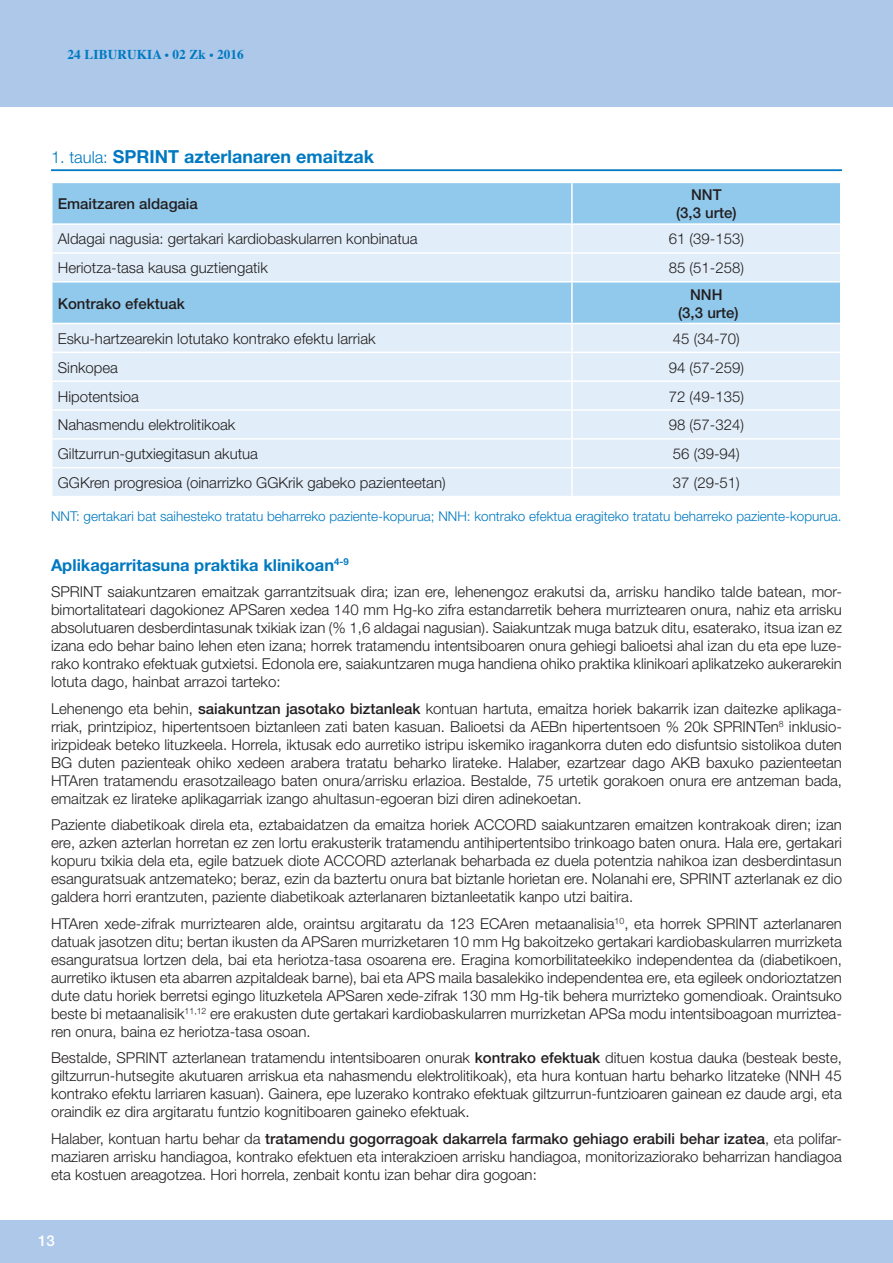
<style>
.page{position:relative;width:893px;height:1263px;background:#fff}
.page>*{position:absolute;margin:0;border:0;box-sizing:border-box;transform-origin:0 0}
.t1{font:700 18px "Helvetica Neue";color:#0079c1}
.t2{font:700 16.5px "Helvetica Neue";color:#0079c1}
.t3{font:300 15px/18px "Helvetica Neue";color:#231f20;text-align:justify}
.t4{font:500 15px/18px "Helvetica Neue";color:#231f20;text-align:center}
.t5{font:500 15px "Helvetica Neue";color:#fff}
.t6{font:300 13.5px "Helvetica Neue";color:#0079c1}
.t7{font:700 13.5px "Times";letter-spacing:.01em;color:#0079c1}
.s1{font-size:12px}
.s2{font-weight:300;font-size:16.5px}
.s3{font-weight:500}
</style>
<div class="page">
<div style="left:0;top:0;width:893px;height:106px;background:#adc8e9"></div>
<div style="left:0;top:1220px;width:893px;height:43px;background:#adc8e9"></div>
<hr style="left:51px;top:169px;width:791px;height:2px;background:#0079c1">
<div style="left:53px;top:183px;width:787px;height:40px;background:#91c9ed"></div>
<svg style="left:53px;top:225px;width:787px;height:271px;background:#d4e8f7"></svg>
<hr style="left:571px;top:183px;width:2px;height:40px;background:#fff">
<hr style="left:571px;top:225px;width:2px;height:27px;background:#fff">
<hr style="left:51px;top:252px;width:521px;height:2px;background:#fff">
<hr style="left:572px;top:252px;width:269px;height:2px;background:#fff">
<hr style="left:571px;top:254px;width:2px;height:27px;background:#fff">
<hr style="left:51px;top:281px;width:521px;height:2px;background:#fff">
<hr style="left:572px;top:281px;width:269px;height:2px;background:#fff">
<hr style="left:571px;top:283px;width:2px;height:40px;background:#fff">
<hr style="left:51px;top:323px;width:521px;height:1px;background:#fff">
<hr style="left:572px;top:323px;width:269px;height:1px;background:#fff">
<hr style="left:571px;top:324px;width:2px;height:28px;background:#fff">
<hr style="left:51px;top:352px;width:521px;height:1px;background:#fff">
<hr style="left:572px;top:352px;width:269px;height:1px;background:#fff">
<hr style="left:571px;top:353px;width:2px;height:27px;background:#fff">
<hr style="left:51px;top:380px;width:521px;height:2px;background:#fff">
<hr style="left:572px;top:380px;width:269px;height:2px;background:#fff">
<hr style="left:571px;top:382px;width:2px;height:27px;background:#fff">
<hr style="left:51px;top:409px;width:521px;height:2px;background:#fff">
<hr style="left:572px;top:409px;width:269px;height:2px;background:#fff">
<hr style="left:571px;top:411px;width:2px;height:27px;background:#fff">
<hr style="left:51px;top:438px;width:521px;height:2px;background:#fff">
<hr style="left:572px;top:438px;width:269px;height:2px;background:#fff">
<hr style="left:571px;top:440px;width:2px;height:27px;background:#fff">
<hr style="left:51px;top:467px;width:521px;height:1px;background:#fff">
<hr style="left:572px;top:467px;width:269px;height:1px;background:#fff">
<hr style="left:571px;top:468px;width:2px;height:28px;background:#fff">
<p class="t7" style="left:68px;top:42px;width:178px">24 LIBURUKIA <span class="s1">•</span> 02 Zk <span class="s1">•</span> 2016</p>
<p class="t1" style="left:51px;top:145px;width:325px"><span class="s2">1. taula:</span> SPRINT azterlanaren emaitzak</p>
<p class="t4" style="left:58px;top:195px;width:142px">Emaitzaren aldagaia</p>
<p class="t4" style="left:676px;top:186px;width:62px">NNT<br>(3,3 urte)</p>
<p class="t3" style="left:58px;top:230px;width:361px">Aldagai nagusia: gertakari kardiobaskularren konbinatua</p>
<p class="t3" style="left:669px;top:230px;width:77px">61 (39-153)</p>
<p class="t3" style="left:58px;top:259px;width:212px">Heriotza-tasa kausa guztiengatik</p>
<p class="t3" style="left:669px;top:259px;width:77px">85 (51-258)</p>
<p class="t4" style="left:58px;top:294px;width:128px">Kontrako efektuak</p>
<p class="t4" style="left:678px;top:285px;width:62px">NNH (3,3 urte)</p>
<p class="t3" style="left:58px;top:329px;width:319px">Esku-hartzearekin lotutako kontrako efektu larriak</p>
<p class="t3" style="left:673px;top:329px;width:68px">45 (34-70)</p>
<p class="t3" style="left:58px;top:358px;width:62px">Sinkopea</p>
<p class="t3" style="left:669px;top:358px;width:77px">94 (57-259)</p>
<p class="t3" style="left:58px;top:387px;width:83px">Hipotentsioa</p>
<p class="t3" style="left:669px;top:387px;width:77px">72 (49-135)</p>
<p class="t3" style="left:58px;top:416px;width:179px">Nahasmendu elektrolitikoak</p>
<p class="t3" style="left:669px;top:416px;width:77px">98 (57-324)</p>
<p class="t3" style="left:58px;top:445px;width:202px">Giltzurrun-gutxiegitasun akutua</p>
<p class="t3" style="left:673px;top:445px;width:68px">56 (39-94)</p>
<p class="t3" style="left:58px;top:473px;width:389px">GGKren progresioa (oinarrizko GGKrik gabeko pazienteetan)</p>
<p class="t3" style="left:673px;top:473px;width:68px">37 (29-51)</p>
<p class="t6" style="left:51px;top:508px;width:792px">NNT: gertakari bat saihesteko tratatu beharreko paziente-kopurua; NNH: kontrako efektua eragiteko tratatu beharreko paziente-kopurua.</p>
<p class="t2" style="left:51px;top:555px;width:299px">Aplikagarritasuna praktika klinikoan<sup>4-9</sup></p>
<p class="t3" style="left:51px;top:583px;width:792px">SPRINT saiakuntzaren emaitzak garrantzitsuak dira; izan ere, lehenengoz erakutsi da, arrisku handiko talde batean, mor&shy;bimortalitateari dagokionez APSaren xedea 140 mm Hg-ko zifra estandarretik behera murriztearen onura, nahiz eta arrisku absolutuaren desberdintasunak txikiak izan (% 1,6 aldagai nagusian). Saiakuntzak muga batzuk ditu, esaterako, itsua izan ez izana edo behar baino lehen eten izana; horrek tratamendu intentsiboaren onura gehiegi balioetsi ahal izan du eta epe luze&shy;rako kontrako efektuak gutxietsi. Edonola ere, saiakuntzaren muga handiena ohiko praktika klinikoari aplikatzeko aukerarekin lotuta dago, hainbat arrazoi tarteko:</p>
<p class="t3" style="left:51px;top:699px;width:792px">Lehenengo eta behin, <span class="s3">saiakuntzan jasotako biztanleak</span> kontuan hartuta, emaitza horiek bakarrik izan daitezke aplikaga&shy;rriak, printzipioz, hipertentsoen biztanleen zati baten kasuan. Balioetsi da AEBn hipertentsoen % 20k SPRINTen<sup>8</sup> inklusio&shy;irizpideak beteko lituzkeela. Horrela, iktusak edo aurretiko istripu iskemiko iragankorra duten edo disfuntsio sistolikoa duten BG duten pazienteak ohiko xedeen arabera tratatu beharko lirateke. Halaber, ezartzear dago AKB baxuko pazienteetan HTAren tratamendu erasotzaileago baten onura/arrisku erlazioa. Bestalde, 75 urtetik gorakoen onura ere antzeman bada, emaitzak ez lirateke aplikagarriak izango ahultasun-egoeran bizi diren adinekoetan.</p>
<p class="t3" style="left:51px;top:816px;width:792px">Paziente diabetikoak direla eta, eztabaidatzen da emaitza horiek ACCORD saiakuntzaren emaitzen kontrakoak diren; izan ere, azken azterlan horretan ez zen lortu erakusterik tratamendu antihipertentsibo trinkoago baten onura. Hala ere, gertakari kopuru txikia dela eta, egile batzuek diote ACCORD azterlanak beharbada ez duela potentzia nahikoa izan desberdintasun esanguratsuak antzemateko; beraz, ezin da baztertu onura bat biztanle horietan ere. Nolanahi ere, SPRINT azterlanak ez dio galdera horri erantzuten, paziente diabetikoak azterlanaren biztanleetatik kanpo utzi baitira.</p>
<p class="t3" style="left:51px;top:914px;width:792px">HTAren xede-zifrak murriztearen alde, oraintsu argitaratu da 123 ECAren metaanalisia<sup>10</sup>, eta horrek SPRINT azterlanaren datuak jasotzen ditu; bertan ikusten da APSaren murrizketaren 10 mm Hg bakoitzeko gertakari kardiobaskularren murrizketa esanguratsua lortzen dela, bai eta heriotza-tasa osoarena ere. Eragina komorbilitateekiko independentea da (diabetikoen, aurretiko iktusen eta abarren azpitaldeak barne), bai eta APS maila basalekiko independentea ere, eta egileek ondorioztatzen dute datu horiek berretsi egingo lituzketela APSaren xede-zifrak 130 mm Hg-tik behera murrizteko gomendioak. Oraintsuko beste bi metaanalisik<sup>11,12</sup> ere erakusten dute gertakari kardiobaskularren murrizketan APSa modu intentsiboagoan murriztea&shy;ren onura, baina ez heriotza-tasa osoan.</p>
<p class="t3" style="left:51px;top:1049px;width:792px">Bestalde, SPRINT azterlanean tratamendu intentsiboaren onurak <span class="s3">kontrako efektuak</span> dituen kostua dauka (besteak beste, giltzurrun-hutsegite akutuaren arriskua eta nahasmendu elektrolitikoak), eta hura kontuan hartu beharko litzateke (NNH 45 kontrako efektu larriaren kasuan). Gainera, epe luzerako kontrako efektuak giltzurrun-funtzioaren gainean ez daude argi, eta oraindik ez dira argitaratu funtzio kognitiboaren gaineko efektuak.</p>
<p class="t3" style="left:51px;top:1129px;width:792px">Halaber, kontuan hartu behar da <span class="s3">tratamendu gogorragoak dakarrela farmako gehiago erabili behar izatea</span>, eta polifar&shy;maziaren arrisku handiagoa, kontrako efektuen eta interakzioen arrisku handiagoa, monitorizaziorako beharrizan handiagoa eta kostuen areagotzea. Hori horrela, zenbait kontu izan behar dira gogoan:</p>
<p class="t5" style="left:38px;top:1231px;width:18px">13</p>
</div>
